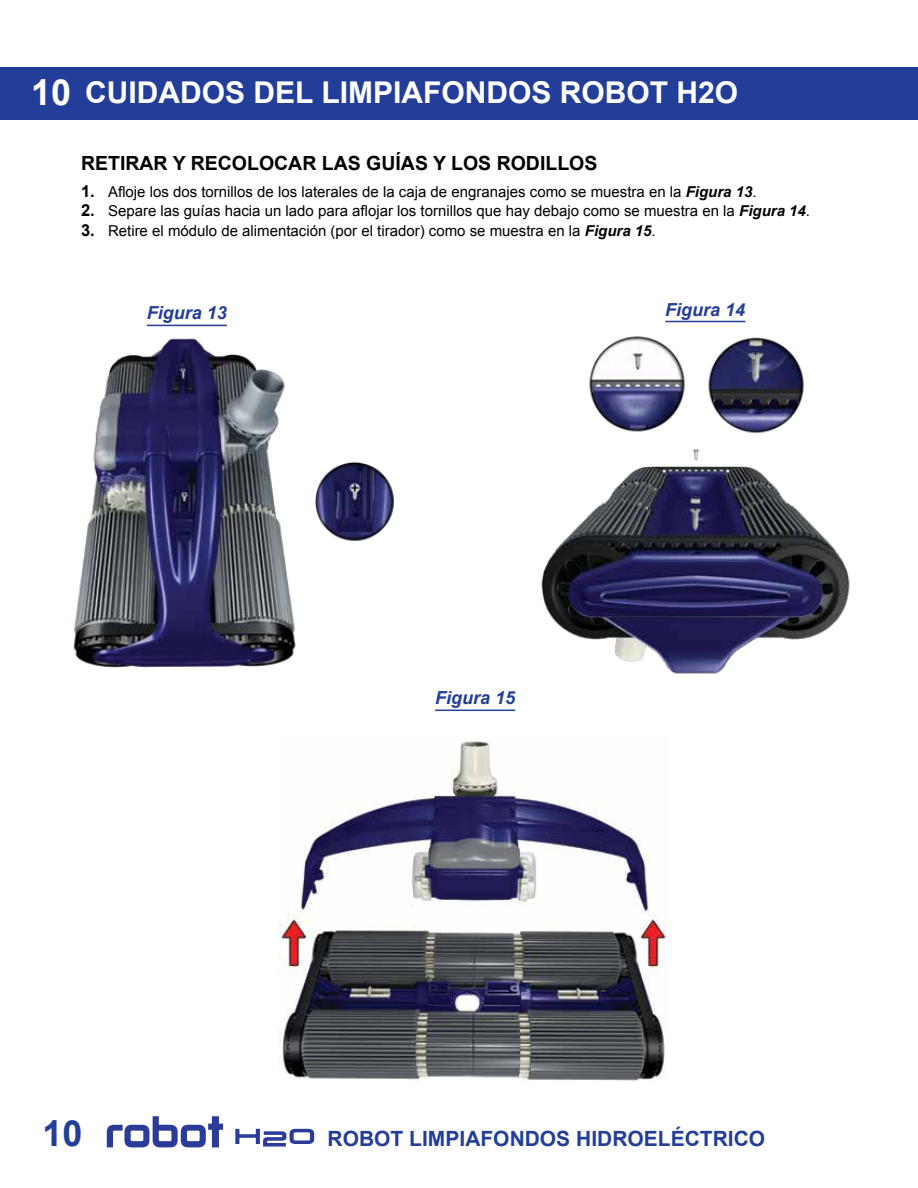
<style>
.page{position:relative;width:918px;height:1188px;background:#fff}
.page>*{position:absolute;margin:0;border:0;box-sizing:border-box;transform-origin:0 0}
.t1{font:700 36px "Arial";color:#233e99}
.t2{font:700 36px "Arial";color:#fff}
.t3{font:700 30px "Arial";color:#fff}
.t4{font:700 21px "Arial";color:#233e99}
.t5{font:700 19.5px "Arial";color:#000}
.t6{font:italic 700 18px "Arial";color:#233e99}
.t7{font:15px "Arial";color:#000}
.s1{font-weight:700;font-size:16.5px}
.s2{font-weight:700;font-style:italic}
</style>
<div class="page">
<div style="left:0;top:67px;width:918px;height:53px;background:#233e99"></div>
<svg style="left:235px;top:1129px;width:79px;height:18px"></svg>
<svg style="left:107px;top:1116px;width:116px;height:31px"></svg>
<img style="left:278px;top:741px;width:389px;height:340px">
<hr style="left:435px;top:710px;width:80px;height:1px;background:#233e99">
<img style="left:73px;top:324px;width:321px;height:344px">
<hr style="left:147px;top:325px;width:80px;height:1px;background:#233e99">
<img style="left:541px;top:321px;width:309px;height:353px">
<hr style="left:665px;top:321px;width:80px;height:1px;background:#233e99">
<h1 class="t2" style="left:31px;top:68px;width:42px">10</h1>
<h2 class="t3" style="left:85px;top:72px;width:654px">CUIDADOS DEL LIMPIAFONDOS ROBOT H2O</h2>
<h3 class="t5" style="left:81px;top:150px;width:518px">RETIRAR Y RECOLOCAR LAS GUÍAS Y LOS RODILLOS</h3>
<p class="t7" style="left:81px;top:182px;width:677px"><span class="s1">1.</span> Afloje los dos tornillos de los laterales de la caja de engranajes como se muestra en la <span class="s2">Figura 13</span>.</p>
<p class="t7" style="left:81px;top:201px;width:731px"><span class="s1">2.</span> Separe las guías hacia un lado para aflojar los tornillos que hay debajo como se muestra en la <span class="s2">Figura 14</span>.</p>
<p class="t7" style="left:81px;top:221px;width:576px"><span class="s1">3.</span> Retire el módulo de alimentación (por el tirador) como se muestra en la <span class="s2">Figura 15</span>.</p>
<p class="t6" style="left:147px;top:301px;width:82px">Figura 13</p>
<p class="t6" style="left:665px;top:297px;width:82px">Figura 14</p>
<p class="t6" style="left:435px;top:686px;width:82px">Figura 15</p>
<h1 class="t1" style="left:43px;top:1109px;width:42px">10</h1>
<h3 class="t4" style="left:328px;top:1125px;width:439px">ROBOT LIMPIAFONDOS HIDROELÉCTRICO</h3>
</div>
